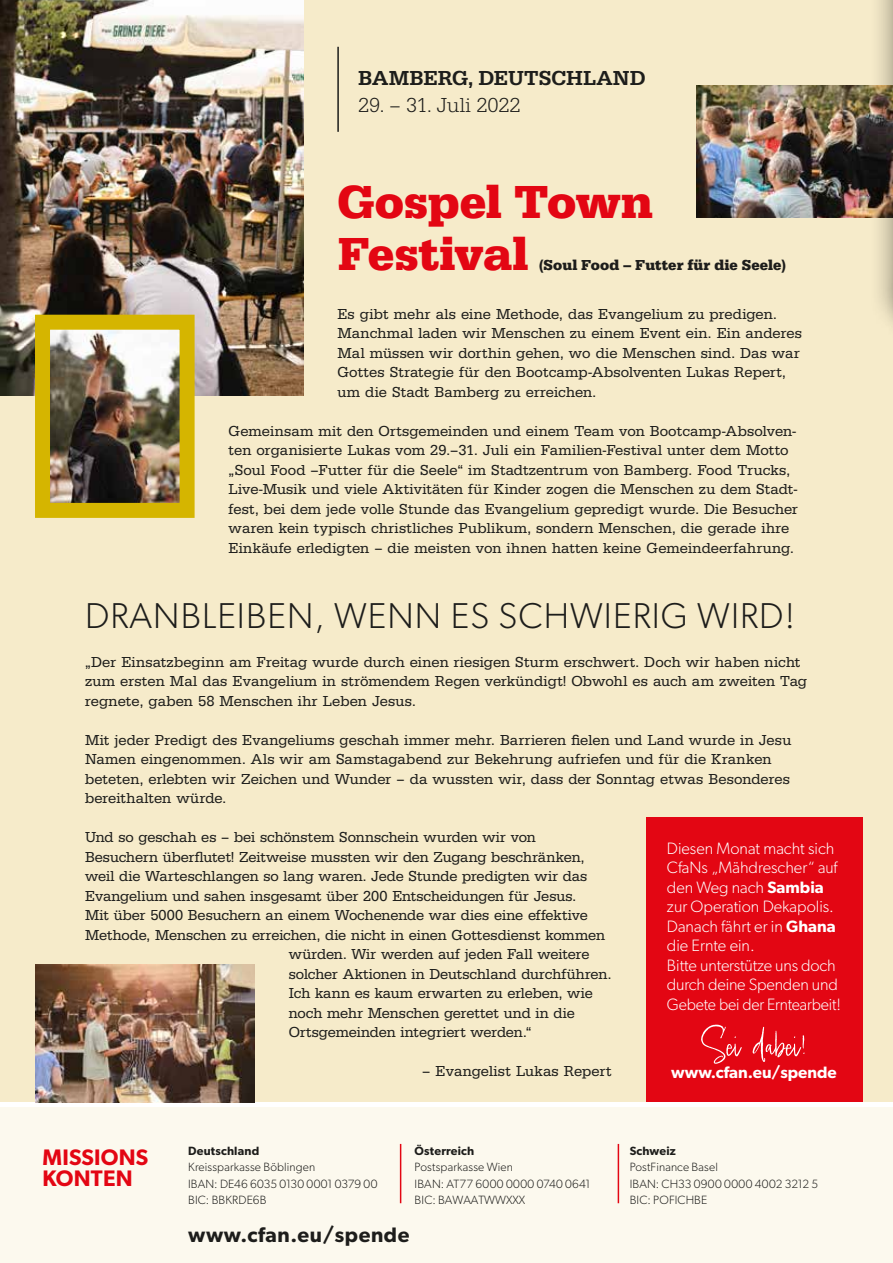
<style>
.page{position:relative;width:893px;height:1263px;background:#fff}
.page>*{position:absolute;margin:0;border:0;box-sizing:border-box;transform-origin:0 0}
.t1{font:57px "Audrielle No 2";color:#fff}
.t2{font:700 48px/52.5px "URW Egyptienne TOT";letter-spacing:-.005em;color:#e30613}
.t3{font:300 36px "Gibson";letter-spacing:.03em;color:#1d1d1b}
.t4{font:600 22.5px/21px "Gibson";letter-spacing:.01em;color:#e30613}
.t5{font:500 21px "URW Egyptienne TOT";color:#1d1d1b}
.t6{font:600 21px "Gibson";letter-spacing:.03em;color:#1d1d1b}
.t7{font:300 21px "URW Egyptienne TOT";letter-spacing:-.005em;color:#1d1d1b}
.t8{font:300 16.5px/19.5px "Gibson";color:#fff}
.t9{font:600 16.5px "Gibson";color:#fff}
.t10{font:15px/19.5px "URW Egyptienne TOT";color:#1d1d1b}
.t11{font:700 15px "URW Egyptienne TOT";letter-spacing:.01em;color:#1d1d1b}
.t12{font:300 12px/16.5px "Gibson";letter-spacing:.01em;color:#1d1d1b}
.t13{font:600 12px "Gibson";letter-spacing:.015em;color:#1d1d1b}
.s1{font-weight:600}
</style>
<div class="page">
<div style="left:0;top:0;width:893px;height:1101px;background:#f6ebca"></div>
<img style="left:0;top:0;width:303px;height:395px">
<div style="left:868px;top:0;width:25px;height:515px;background:#1d1d1b;opacity:.5"></div>
<svg style="left:892px;top:0;width:1px;height:492px"></svg>
<hr style="left:337px;top:47px;width:2px;height:85px;background:#1d1d1b">
<div style="left:646px;top:817px;width:216px;height:285px;background:#e30613"></div>
<img style="left:35px;top:965px;width:220px;height:137px">
<img style="left:697px;top:85px;width:196px;height:132px">
<img style="left:51px;top:331px;width:128px;height:171px">
<div style="left:35px;top:315px;width:160px;height:203px;border:15px solid #d5b500"></div>
<div style="left:0;top:1108px;width:893px;height:155px;background:#fcf9ee"></div>
<hr style="left:400px;top:1144px;width:1px;height:59px;background:#e30613">
<hr style="left:618px;top:1144px;width:1px;height:59px;background:#e30613">
<h3 class="t5" style="left:358px;top:65px;width:289px">BAMBERG, DEUTSCHLAND</h3>
<h3 class="t7" style="left:358px;top:93px;width:164px">29. – 31. Juli 2022</h3>
<h2 class="t2" style="left:337px;top:178px;width:317px">Gospel Town<br>Festival</h2>
<p class="t11" style="left:539px;top:256px;width:248px">(Soul Food – Futter für die Seele)</p>
<p class="t10" style="left:337px;top:304px;width:466px">Es gibt mehr als eine Methode, das Evangelium zu predigen.<br>Manchmal laden wir Menschen zu einem Event ein. Ein anderes Mal müssen wir dorthin gehen, wo die Menschen sind. Das war Gottes Strategie für den Bootcamp-Absolventen Lukas Repert, um die Stadt Bamberg zu erreichen.</p>
<p class="t10" style="left:229px;top:421px;width:571px">Gemeinsam mit den Ortsgemeinden und einem Team von Bootcamp-Absolven&shy;ten organisierte Lukas vom 29.–31. Juli ein Familien-Festival unter dem Motto „Soul Food –Futter für die Seele“ im Stadtzentrum von Bamberg. Food Trucks, Live-Musik und viele Aktivitäten für Kinder zogen die Menschen zu dem Stadt&shy;fest, bei dem jede volle Stunde das Evangelium gepredigt wurde. Die Besucher waren kein typisch christliches Publikum, sondern Menschen, die gerade ihre Einkäufe erledigten – die meisten von ihnen hatten keine Gemeindeerfahrung.</p>
<h3 class="t3" style="left:85px;top:594px;width:711px">DRANBLEIBEN, WENN ES SCHWIERIG WIRD!</h3>
<p class="t10" style="left:85px;top:652px;width:724px">„Der Einsatzbeginn am Freitag wurde durch einen riesigen Sturm erschwert. Doch wir haben nicht zum ersten Mal das Evangelium in strömendem Regen verkündigt! Obwohl es auch am zweiten Tag regnete, gaben 58 Menschen ihr Leben Jesus.</p>
<p class="t10" style="left:85px;top:730px;width:708px">Mit jeder Predigt des Evangeliums geschah immer mehr. Barrieren fielen und Land wurde in Jesu Namen eingenommen. Als wir am Samstagabend zur Bekehrung aufriefen und für die Kranken beteten, erlebten wir Zeichen und Wunder – da wussten wir, dass der Sonntag etwas Besonderes bereithalten würde.</p>
<p class="t10" style="left:85px;top:828px;width:452px">Und so geschah es – bei schönstem Sonnschein wurden wir von</p>
<p class="t10" style="left:85px;top:847px;width:501px">Besuchern überflutet! Zeitweise mussten wir den Zugang beschränken,</p>
<p class="t10" style="left:85px;top:867px;width:504px">weil die Warteschlangen so lang waren. Jede Stunde predigten wir das</p>
<p class="t10" style="left:85px;top:886px;width:493px">Evangelium und sahen insgesamt über 200 Entscheidungen für Jesus.</p>
<p class="t10" style="left:85px;top:906px;width:504px">Mit über 5000 Besuchern an einem Wochenende war dies eine effektive</p>
<p class="t10" style="left:85px;top:925px;width:522px">Methode, Menschen zu erreichen, die nicht in einen Gottesdienst kommen</p>
<p class="t10" style="left:289px;top:945px;width:302px">würden. Wir werden auf jeden Fall weitere</p>
<p class="t10" style="left:289px;top:964px;width:324px">solcher Aktionen in Deutschland durchführen.</p>
<p class="t10" style="left:289px;top:984px;width:305px">Ich kann es kaum erwarten zu erleben, wie</p>
<p class="t10" style="left:289px;top:1003px;width:287px">noch mehr Menschen gerettet und in die</p>
<p class="t10" style="left:289px;top:1023px;width:244px">Ortsgemeinden integriert werden.“</p>
<p class="t10" style="left:422px;top:1062px;width:191px">– Evangelist Lukas Repert</p>
<p class="t8" style="left:667px;top:838px;width:176px">Diesen Monat macht sich<br>CfaNs „Mähdrescher“ auf den Weg nach <span class="s1">Sambia </span>zur Operation Dekapolis.<br>Danach fährt er in <span class="s1">Ghana </span>die Ernte ein.<br>Bitte unterstütze uns doch durch deine Spenden und<br>Gebete bei der Erntearbeit!</p>
<h1 class="t1" style="left:703px;top:1005px;width:104px">Sei dabei!</h1>
<p class="t9" style="left:671px;top:1063px;width:167px">www.cfan.eu/spende</p>
<h3 class="t4" style="left:43px;top:1146px;width:107px">MISSIONS<br>KONTEN</h3>
<p class="t13" style="left:188px;top:1143px;width:73px">Deutschland</p>
<p class="t12" style="left:188px;top:1159px;width:191px">Kreissparkasse Böblingen<br>IBAN: DE46 6035 0130 0001 0379 00<br>BIC: BBKRDE6B</p>
<p class="t13" style="left:415px;top:1143px;width:61px">Österreich</p>
<p class="t12" style="left:415px;top:1159px;width:177px">Postsparkasse Wien<br>IBAN: AT77 6000 0000 0740 0641<br>BIC: BAWAATWWXXX</p>
<h3 class="t6" style="left:188px;top:1222px;width:223px">www.cfan.eu/spende</h3>
<p class="t13" style="left:630px;top:1143px;width:48px">Schweiz</p>
<p class="t12" style="left:630px;top:1159px;width:190px">PostFinance Basel<br>IBAN: CH33 0900 0000 4002 3212 5<br>BIC: POFICHBE</p>
</div>
